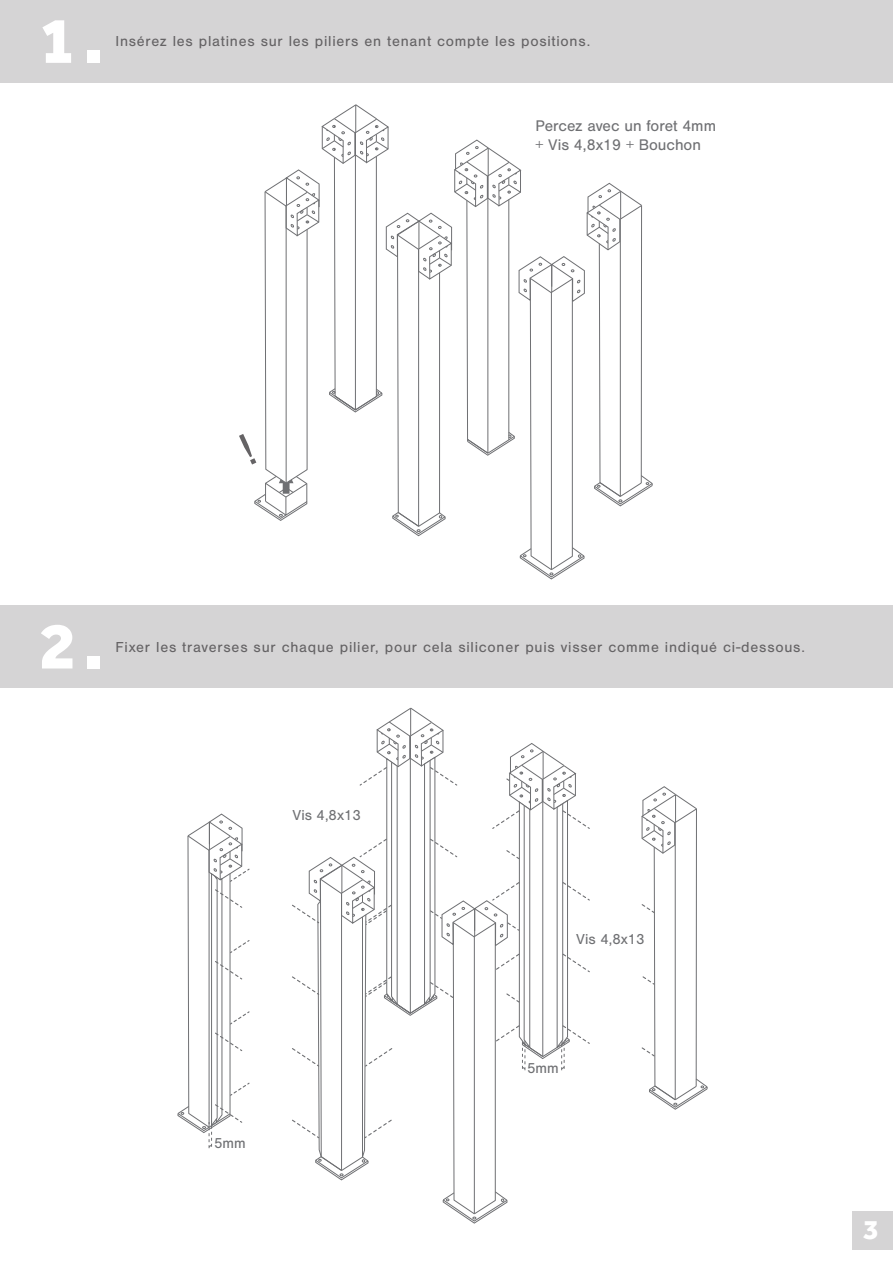
<style>
.page{position:relative;width:893px;height:1263px;background:#fff}
.page>*{position:absolute;margin:0;border:0;box-sizing:border-box;transform-origin:0 0}
.t1{font:800 67.5px "Effra";color:#fff}
.t2{font:800 28.5px "Effra";color:#fff}
.t3{font:16.05px/19.2px "Nimbus San";color:#6f7073}
.t4{font:15px "Nimbus San";letter-spacing:.05em;color:#656365}
.t5{font:15px "Nimbus San";color:#6f7073}
</style>
<div class="page">
<div style="left:852px;top:1211px;width:41px;height:38px;background:#d5d4d5"></div>
<div style="left:0;top:0;width:893px;height:82px;background:#d5d4d5"></div>
<div style="left:0;top:606px;width:893px;height:82px;background:#d5d4d5"></div>
<svg style="left:177px;top:814px;width:73px;height:334px"></svg>
<svg style="left:292px;top:707px;width:298px;height:516px"></svg>
<svg style="left:641px;top:786px;width:67px;height:324px"></svg>
<svg style="left:254px;top:104px;width:399px;height:475px"></svg>
<h1 class="t1" style="left:39px;top:0;width:66px">1.</h1>
<p class="t4" style="left:116px;top:33px;width:476px">Insérez les platines sur les piliers en tenant compte les positions.</p>
<p class="t3" style="left:535px;top:116px;width:182px">Percez avec un foret 4mm + Vis 4,8x19 + Bouchon</p>
<h1 class="t1" style="left:39px;top:606px;width:66px">2.</h1>
<p class="t4" style="left:116px;top:638px;width:691px">Fixer les traverses sur chaque pilier, pour cela siliconer puis visser comme indiqué ci-dessous.</p>
<p class="t5" style="left:292px;top:806px;width:70px">Vis 4,8x13</p>
<p class="t5" style="left:214px;top:1134px;width:33px">5mm</p>
<p class="t5" style="left:576px;top:931px;width:70px">Vis 4,8x13</p>
<p class="t5" style="left:527px;top:1060px;width:33px">5mm</p>
<h2 class="t2" style="left:863px;top:1213px;width:17px">3</h2>
</div>
